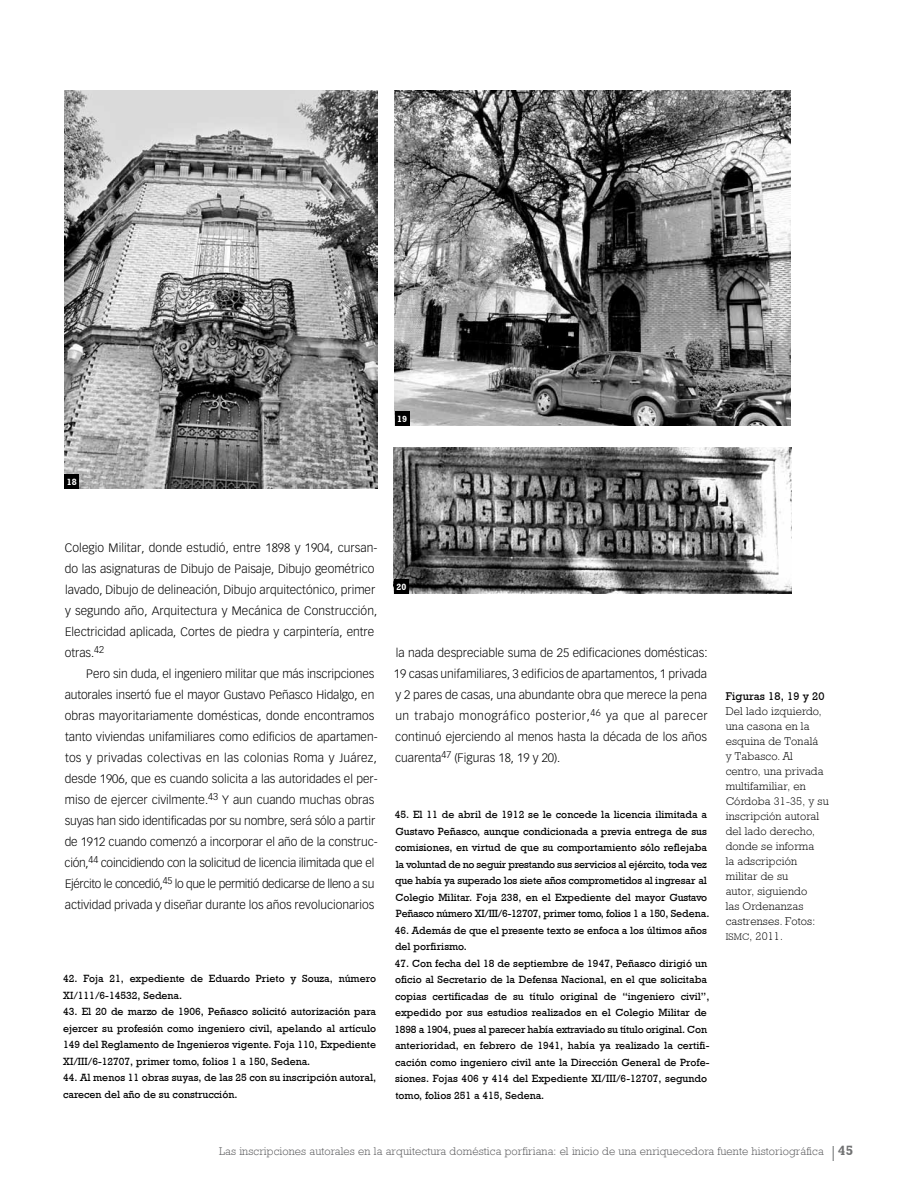
<style>
.page{position:relative;width:918px;height:1188px;background:#fff}
.page>*{position:absolute;margin:0;border:0;box-sizing:border-box;transform-origin:0 0}
.t1{font:300 12px/21px "Vectora LT Std";color:#000}
.t2{font:300 11.25px/15px "Astute Light S Si";letter-spacing:.015em;color:#000}
.t3{font:300 11.25px "Astute Light S Si";letter-spacing:.01em;color:#58585a}
.t4{font:11.25px "Astute S Si";letter-spacing:.015em;color:#000}
.t5{font:10.5px/16.5px "Astute S Si";color:#000}
.t6{font:700 9px "Astute S Si";color:#fff}
.s1{font-family:"Astute S Si SC850"}
.s2{font-family:"Astute Light S Si Light SC850";font-weight:400;font-size:9.6px}
.s3{font-family:"Astute S Si";font-weight:700;font-size:13.5px;color:#707172}
</style>
<div class="page">
<svg style="left:832px;top:1146px;width:2px;height:15px"></svg>
<img style="left:64px;top:90px;width:313px;height:399px">
<img style="left:395px;top:90px;width:395px;height:336px">
<img style="left:394px;top:447px;width:397px;height:147px">
<div style="left:64px;top:474px;width:15px;height:15px;background:#000"></div>
<div style="left:395px;top:411px;width:15px;height:15px;background:#000"></div>
<div style="left:394px;top:579px;width:15px;height:15px;background:#000"></div>
<p class="t6" style="left:67px;top:477px;width:11px">18</p>
<p class="t6" style="left:397px;top:414px;width:11px">19</p>
<p class="t1" style="left:65px;top:537px;width:314px">Colegio Militar, donde estudió, entre 1898 y 1904, cursan&shy;do las asignaturas de Dibujo de Paisaje, Dibujo geométrico lavado, Dibujo de delineación, Dibujo arquitectónico, primer y segundo año, Arquitectura y Mecánica de Construcción, Electricidad aplicada, Cortes de piedra y carpintería, entre otras.<sup>42</sup></p>
<p class="t1" style="left:65px;top:663px;width:315px;text-indent:22px">Pero sin duda, el ingeniero militar que más inscripciones autorales insertó fue el mayor Gustavo Peñasco Hidalgo, en obras mayoritariamente domésticas, donde encontramos tanto viviendas unifamiliares como edificios de apartamen&shy;tos y privadas colectivas en las colonias Roma y Juárez, desde 1906, que es cuando solicita a las autoridades el per&shy;miso de ejercer civilmente.<sup>43</sup> Y aun cuando muchas obras suyas han sido identificadas por su nombre, será sólo a partir de 1912 cuando comenzó a incorporar el año de la construc&shy;ción,<sup>44</sup> coincidiendo con la solicitud de licencia ilimitada que el Ejército le concedió,<sup>45</sup> lo que le permitió dedicarse de lleno a su actividad privada y diseñar durante los años revolucionarios</p>
<p class="t5" style="left:63px;top:970px;width:314px">42. Foja 21, expediente de Eduardo Prieto y Souza, número<br>XI/111/6-14532, Sedena<span class="s1">.</span></p>
<p class="t5" style="left:63px;top:1003px;width:314px;text-align:justify">43. El 20 de marzo de 1906, Peñasco solicitó autorización para ejercer su profesión como ingeniero civil, apelando al artículo 149 del Reglamento de Ingenieros vigente. Foja 110, Expediente XI/III/6-12707, primer tomo, folios 1 a 150, Sedena.</p>
<p class="t5" style="left:63px;top:1069px;width:314px">44. Al menos 11 obras suyas, de las 25 con su inscripción autoral, carecen del año de su construcción.</p>
<p class="t6" style="left:396px;top:582px;width:11px">20</p>
<p class="t1" style="left:394px;top:642px;width:315px;text-align:justify">la nada despreciable suma de 25 edificaciones domésticas:<br>19 casas unifamiliares, 3 edificios de apartamentos, 1 privada y 2 pares de casas, una abundante obra que merece la pena un trabajo monográfico posterior,<sup>46</sup> ya que al parecer continuó ejerciendo al menos hasta la década de los años cuarenta<sup>47</sup> (Figuras 18, 19 y 20).</p>
<p class="t5" style="left:395px;top:806px;width:316px">45. El 11 de abril de 1912 se le concede la licencia ilimitada a Gustavo Peñasco, aunque condicionada a previa entrega de sus comisiones, en virtud de que su comportamiento sólo reflejaba la voluntad de no seguir prestando sus servicios al ejército, toda vez que había ya superado los siete años comprometidos al ingresar al Colegio Militar. Foja 238, en el Expediente del mayor Gustavo Peñasco número XI/III/6-12707, primer tomo, folios 1 a 150, Sedena<span class="s1">.</span></p>
<p class="t5" style="left:395px;top:922px;width:314px">46. Además de que el presente texto se enfoca a los últimos años del porfirismo.</p>
<p class="t5" style="left:394px;top:955px;width:317px">47. Con fecha del 18 de septiembre de 1947, Peñasco dirigió un oficio al Secretario de la Defensa Nacional, en el que solicitaba copias certificadas de su título original de “ingeniero civil”, expedido por sus estudios realizados en el Colegio Militar de 1898 a 1904, pues al parecer había extraviado su título original. Con anterioridad, en febrero de 1941, había ya realizado la certifi&shy;cación como ingeniero civil ante la Dirección General de Profe&shy;siones. Fojas 406 y 414 del Expediente XI/III/6-12707, segundo tomo, folios 251 a 415, Sedena<span class="s1">.</span></p>
<p class="t4" style="left:726px;top:690px;width:100px">Figuras 18, 19 y 20</p>
<p class="t2" style="left:726px;top:704px;width:105px">Del lado izquierdo, una casona en la esquina de Tonalá<br>y Tabasco. Al centro, una privada multifamiliar, en<br>Córdoba 31-35, y su inscripción autoral del lado derecho, donde se informa<br>la adscripción militar de su<br>autor, siguiendo<br>las Ordenanzas castrenses. Fotos:<br><span class="s2">ISMC</span>, 2011.</p>
<p class="t3" style="left:219px;top:1145px;width:635px">Las inscripciones autorales en la arquitectura doméstica porfiriana: el inicio de una enriquecedora fuente historiográfica <span class="s3">45</span></p>
</div>
